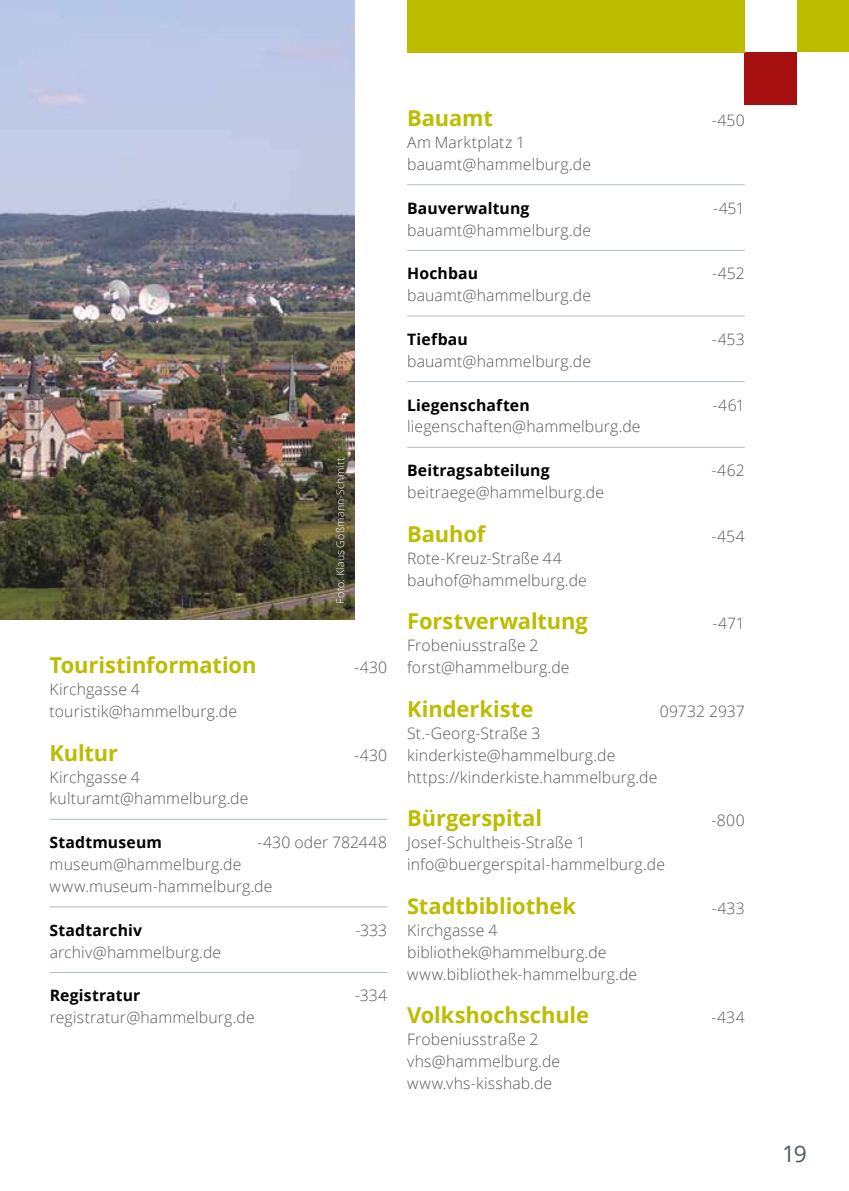
<style>
.page{position:relative;width:849px;height:1191px;background:#fff}
.page>*{position:absolute;margin:0;border:0;box-sizing:border-box;transform-origin:0 0}
.t1{font:22.75px "Open Sans";color:#4e5b61}
.t2{font:700 21.88px "Open Sans";letter-spacing:-.005em;color:#bcbc00}
.t3{font:300 15.75px/21.9px "Open Sans";letter-spacing:.01em;color:#575756}
.t4{font:700 15.75px "Open Sans";letter-spacing:.01em;color:#000}
.t5{font:300 15.75px "Open Sans";letter-spacing:-.01em;color:#575756}
.t6{font:300 10.5px "Open Sans";letter-spacing:.025em;color:#fff}
</style>
<div class="page">
<div style="left:744px;top:52px;width:52px;height:52px;background:#a50f0f"></div>
<div style="left:796px;top:0;width:52px;height:52px;background:#bcbc00"></div>
<hr style="left:50px;top:819px;width:337px;height:1px;background:#aebcc5">
<hr style="left:50px;top:906px;width:337px;height:1px;background:#aebcc5">
<hr style="left:50px;top:972px;width:337px;height:1px;background:#aebcc5">
<hr style="left:407px;top:184px;width:337px;height:1px;background:#aebcc5">
<hr style="left:407px;top:250px;width:337px;height:1px;background:#aebcc5">
<hr style="left:407px;top:315px;width:337px;height:1px;background:#aebcc5">
<hr style="left:407px;top:381px;width:337px;height:1px;background:#aebcc5">
<hr style="left:407px;top:447px;width:337px;height:1px;background:#aebcc5">
<img style="left:0;top:0;width:355px;height:619px">
<div style="left:407px;top:0;width:337px;height:52px;background:#bcbc00"></div>
<p class="t6" style="left:333px;top:603px;width:148px;rotate:-90deg">Foto: Klaus Gößmann-Schmitt</p>
<h2 class="t2" style="left:50px;top:650px;width:208px">Touristinformation</h2>
<p class="t3" style="left:354px;top:656px;width:34px">-430</p>
<p class="t3" style="left:50px;top:678px;width:189px">Kirchgasse 4 touristik@hammelburg.de</p>
<h2 class="t2" style="left:50px;top:737px;width:70px">Kultur</h2>
<p class="t3" style="left:354px;top:743px;width:34px">-430</p>
<p class="t3" style="left:50px;top:765px;width:200px">Kirchgasse 4 kulturamt@hammelburg.de</p>
<p class="t4" style="left:50px;top:831px;width:114px">Stadtmuseum</p>
<p class="t3" style="left:257px;top:831px;width:131px">-430 oder 782448</p>
<p class="t3" style="left:50px;top:853px;width:224px">museum@hammelburg.de www.museum-hammelburg.de</p>
<p class="t4" style="left:50px;top:919px;width:94px">Stadtarchiv</p>
<p class="t3" style="left:355px;top:918px;width:33px">-333</p>
<p class="t3" style="left:50px;top:940px;width:173px">archiv@hammelburg.de</p>
<p class="t4" style="left:50px;top:984px;width:92px">Registratur</p>
<p class="t3" style="left:355px;top:984px;width:34px">-334</p>
<p class="t3" style="left:50px;top:1006px;width:206px">registratur@hammelburg.de</p>
<h2 class="t2" style="left:407px;top:103px;width:87px">Bauamt</h2>
<p class="t3" style="left:711px;top:109px;width:34px">-450</p>
<p class="t3" style="left:407px;top:131px;width:185px">Am Marktplatz 1 bauamt@hammelburg.de</p>
<p class="t4" style="left:407px;top:197px;width:124px">Bauverwaltung</p>
<p class="t3" style="left:712px;top:196px;width:33px">-451</p>
<p class="t3" style="left:407px;top:218px;width:185px">bauamt@hammelburg.de</p>
<p class="t4" style="left:407px;top:262px;width:73px">Hochbau</p>
<p class="t3" style="left:712px;top:262px;width:34px">-452</p>
<p class="t3" style="left:407px;top:284px;width:185px">bauamt@hammelburg.de</p>
<p class="t4" style="left:407px;top:328px;width:62px">Tiefbau</p>
<p class="t3" style="left:711px;top:328px;width:34px">-453</p>
<p class="t3" style="left:407px;top:350px;width:185px">bauamt@hammelburg.de</p>
<p class="t4" style="left:407px;top:394px;width:124px">Liegenschaften</p>
<p class="t3" style="left:712px;top:393px;width:34px">-461</p>
<p class="t3" style="left:407px;top:415px;width:235px">liegenschaften@hammelburg.de</p>
<p class="t4" style="left:407px;top:459px;width:144px">Beitragsabteilung</p>
<p class="t3" style="left:711px;top:459px;width:35px">-462</p>
<p class="t3" style="left:407px;top:481px;width:198px">beitraege@hammelburg.de</p>
<h2 class="t2" style="left:407px;top:518px;width:80px">Bauhof</h2>
<p class="t3" style="left:711px;top:525px;width:35px">-454</p>
<p class="t3" style="left:407px;top:546px;width:181px">Rote-Kreuz-Straße 44 bauhof@hammelburg.de</p>
<h2 class="t2" style="left:407px;top:606px;width:182px">Forstverwaltung</h2>
<p class="t3" style="left:712px;top:612px;width:34px">-471</p>
<p class="t3" style="left:407px;top:634px;width:164px">Frobeniusstraße 2 forst@hammelburg.de</p>
<h2 class="t2" style="left:407px;top:693px;width:128px">Kinderkiste</h2>
<p class="t5" style="left:659px;top:700px;width:86px">09732 2937</p>
<p class="t3" style="left:407px;top:721px;width:252px">St.-Georg-Straße 3 kinderkiste@hammelburg.de https://kinderkiste.hammelburg.de</p>
<h2 class="t2" style="left:407px;top:803px;width:136px">Bürgerspital</h2>
<p class="t3" style="left:711px;top:809px;width:35px">-800</p>
<p class="t3" style="left:407px;top:831px;width:259px">Josef-Schultheis-Straße 1 info@buergerspital-hammelburg.de</p>
<h2 class="t2" style="left:407px;top:890px;width:170px">Stadtbibliothek</h2>
<p class="t3" style="left:711px;top:896px;width:34px">-433</p>
<p class="t3" style="left:407px;top:918px;width:231px">Kirchgasse 4 bibliothek@hammelburg.de www.bibliothek-hammelburg.de</p>
<h2 class="t2" style="left:407px;top:1000px;width:183px">Volkshochschule</h2>
<p class="t3" style="left:711px;top:1006px;width:35px">-434</p>
<p class="t3" style="left:407px;top:1028px;width:155px">Frobeniusstraße 2 vhs@hammelburg.de www.vhs-kisshab.de</p>
<h1 class="t1" style="left:782px;top:1137px;width:26px">19</h1>
</div>
